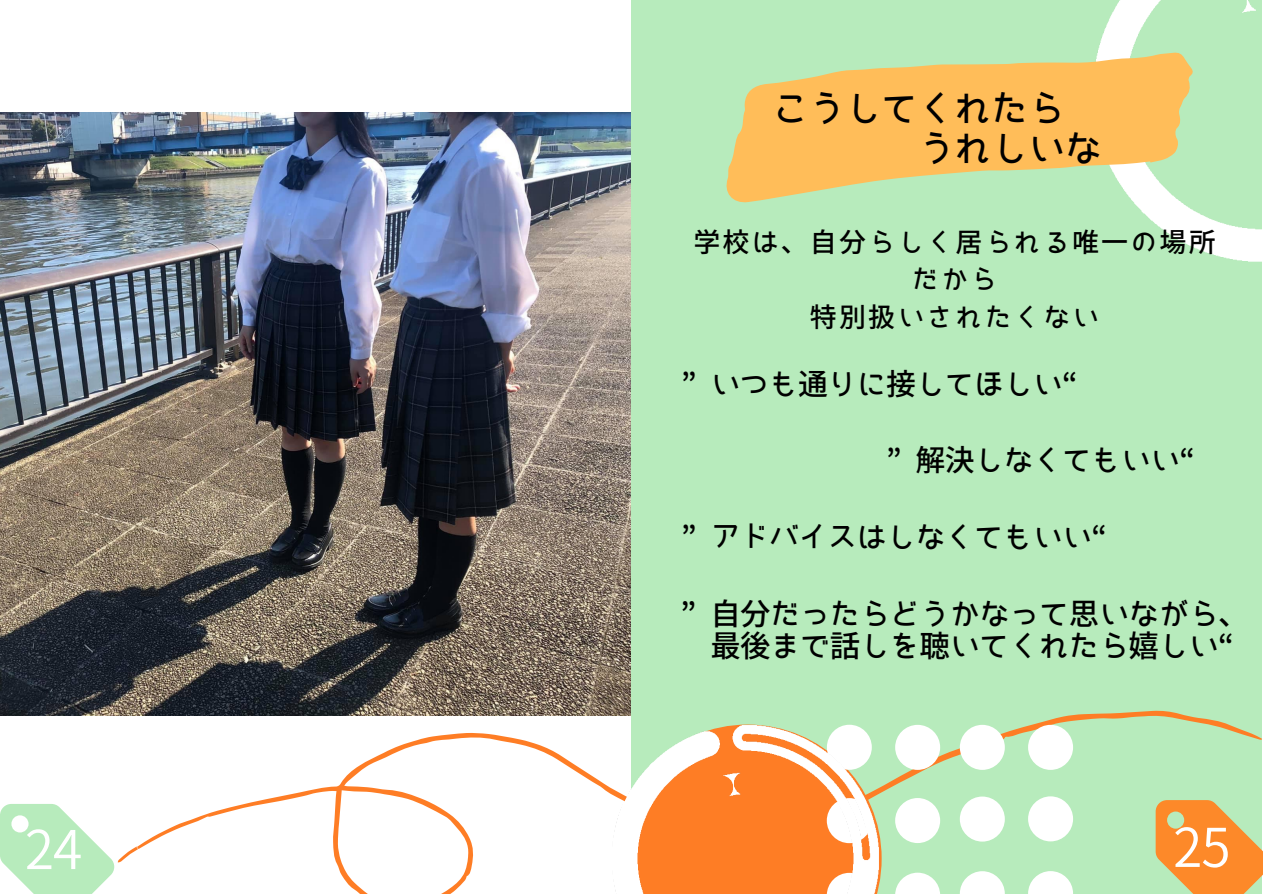
<style>
.page{position:relative;width:1263px;height:894px;background:#fff}
.page>*{position:absolute;margin:0;border:0;box-sizing:border-box;transform-origin:0 0}
.t1{font:53.4px "Bokutachino Gothic 2";color:#fff}
.t2{font:700 37.35px "Bokutachino Gothic 2";letter-spacing:-.02em;color:#000}
.t3{font:700 30.45px "Bokutachino Gothic 2";letter-spacing:-.02em;color:#000}
.t4{font:700 29.85px "Bokutachino Gothic 2";letter-spacing:-.02em;color:#000}
.t5{font:700 27px "Bokutachino Gothic 2";letter-spacing:.08em;color:#000}
</style>
<div class="page">
<div style="left:631px;top:0;width:631px;height:893px;background:#b7ebbc"></div>
<svg style="left:109px;top:710px;width:1153px;height:183px"></svg>
<svg style="left:1156px;top:799px;width:107px;height:94px"></svg>
<img style="left:1098px;top:0;width:164px;height:262px">
<svg style="left:880px;top:724px;width:193px;height:169px"></svg>
<img style="left:612px;top:724px;width:268px;height:169px">
<svg style="left:0;top:799px;width:114px;height:94px"></svg>
<svg style="left:726px;top:52px;width:467px;height:152px;fill:#ffbd59"></svg>
<img style="left:0;top:113px;width:631px;height:602px">
<p class="t2" style="left:771px;top:89px;width:295px">こうしてくれたら</p>
<p class="t2" style="left:918px;top:129px;width:185px">うれしいな</p>
<p class="t5" style="left:693px;top:228px;width:524px">学校は、自分らしく居られる唯一の場所</p>
<p class="t5" style="left:912px;top:265px;width:87px">だから</p>
<p class="t5" style="left:810px;top:302px;width:291px">特別扱いされたくない</p>
<p class="t4" style="left:681px;top:369px;width:412px">”いつも通りに接してほしい“</p>
<p class="t4" style="left:886px;top:445px;width:324px">”解決しなくてもいい“</p>
<p class="t4" style="left:681px;top:521px;width:442px">”アドバイスはしなくてもいい“</p>
<p class="t3" style="left:680px;top:597px;width:570px">”自分だったらどうかなって思いながら、</p>
<p class="t3" style="left:710px;top:630px;width:540px">最後まで話しを聴いてくれたら嬉しい“</p>
<p class="t1" style="left:25px;top:821px;width:59px">24</p>
<p class="t1" style="left:1173px;top:819px;width:59px">25</p>
</div>
